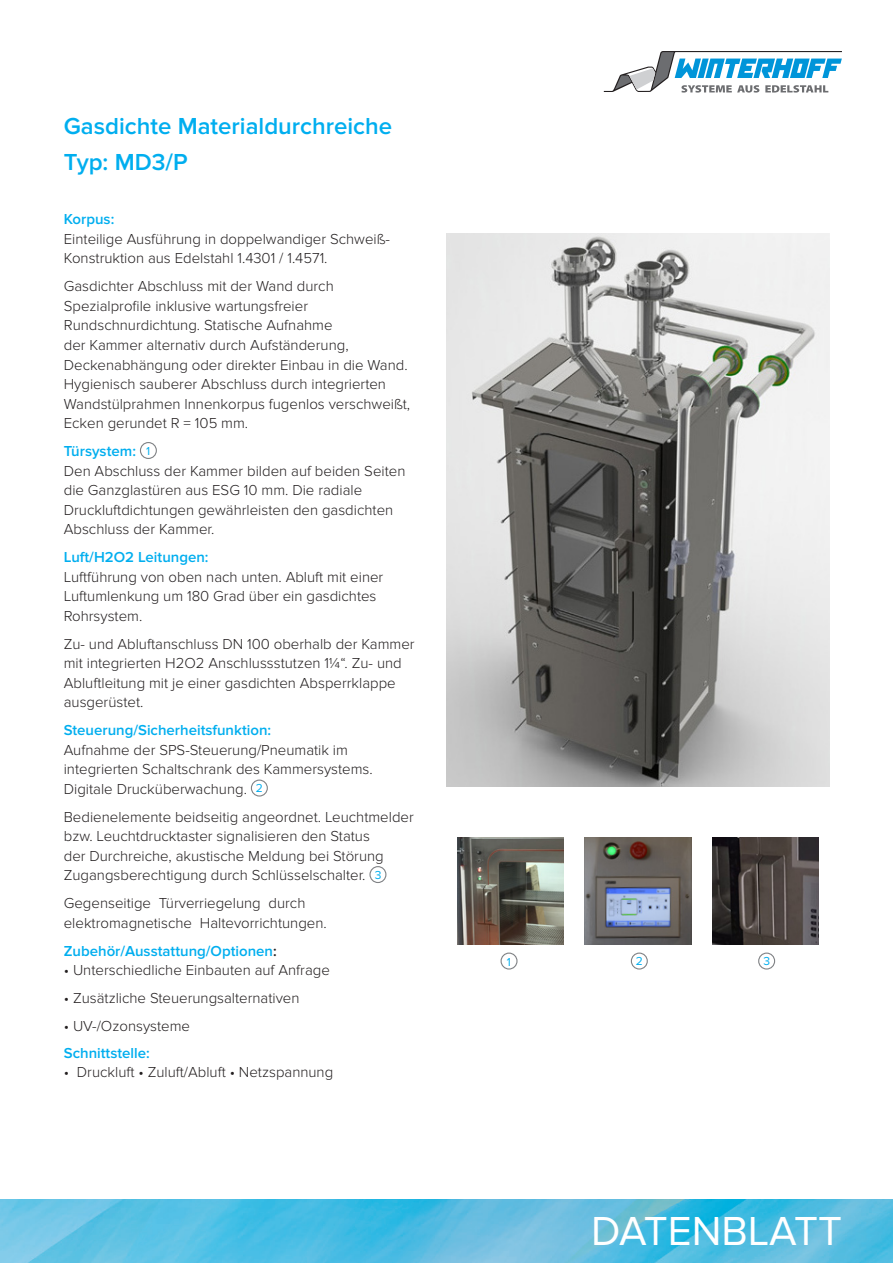
<style>
.page{position:relative;width:893px;height:1263px;background:#fff}
.page>*{position:absolute;margin:0;border:0;box-sizing:border-box;transform-origin:0 0}
.t1{font:42px "Proxima Nova";color:#fff}
.t2{font:600 24px/36px "Proxima Nova";color:#00aeef}
.t3{font:300 15px/19.5px "Proxima Nova";color:#231f20}
.t4{font:600 15px "Proxima Nova";color:#00aeef}
.t5{font:12px "Proxima Nova";color:#00aeef}
.s1{font-weight:600;color:#00aeef}
.s2{font-weight:400;font-size:12px;color:#00aeef}
.s3{color:#231f20}
</style>
<div class="page">
<div style="left:140px;top:442px;width:17px;height:17px;border:1px solid #808285;border-radius:50%"></div>
<div style="left:251px;top:779px;width:17px;height:17px;border:1px solid #808285;border-radius:50%"></div>
<div style="left:369px;top:866px;width:17px;height:17px;border:1px solid #808285;border-radius:50%"></div>
<img style="left:457px;top:838px;width:106px;height:106px">
<img style="left:446px;top:234px;width:383px;height:553px">
<img style="left:0;top:1199px;width:893px;height:64px">
<svg style="left:604px;top:51px;width:238px;height:42px"></svg>
<div style="left:500px;top:952px;width:18px;height:17px;border:1px solid #808285;border-radius:50%"></div>
<div style="left:631px;top:952px;width:17px;height:17px;border:1px solid #808285;border-radius:50%"></div>
<div style="left:758px;top:952px;width:17px;height:17px;border:1px solid #808285;border-radius:50%"></div>
<img style="left:585px;top:838px;width:106px;height:106px">
<img style="left:712px;top:838px;width:107px;height:106px">
<h2 class="t2" style="left:64px;top:108px;width:330px">Gasdichte Materialdurchreiche<br>Typ: MD3/P</h2>
<p class="t4" style="left:64px;top:211px;width:52px">Korpus:</p>
<p class="t3" style="left:64px;top:229px;width:328px">Einteilige Ausführung in doppelwandiger Schweiß-<br>Konstruktion aus Edelstahl 1.4301 / 1.4571.</p>
<p class="t3" style="left:64px;top:277px;width:348px">Gasdichter Abschluss mit der Wand durch Spezialprofile inklusive wartungsfreier Rundschnurdichtung. Statische Aufnahme<br>der Kammer alternativ durch Aufständerung, Deckenabhängung oder direkter Einbau in die Wand.<br>Hygienisch sauberer Abschluss durch integrierten Wandstülprahmen Innenkorpus fugenlos verschweißt, Ecken gerundet R = 105 mm.</p>
<p class="t3" style="left:64px;top:441px;width:343px"><span class="s1">Türsystem:</span> <span class="s2">1<br></span>Den Abschluss der Kammer bilden auf beiden Seiten die Ganzglastüren aus ESG 10 mm. Die radiale Druckluftdichtungen gewährleisten den gasdichten Abschluss der Kammer.</p>
<p class="t4" style="left:64px;top:548px;width:146px">Luft/H2O2 Leitungen:</p>
<p class="t3" style="left:64px;top:567px;width:321px">Luftführung von oben nach unten. Abluft mit einer<br>Luftumlenkung um 180 Grad über ein gasdichtes<br>Rohrsystem.</p>
<p class="t3" style="left:64px;top:634px;width:352px">Zu- und Abluftanschluss DN 100 oberhalb der Kammer mit integrierten H2O2 Anschlussstutzen 1¼“. Zu- und Abluftleitung mit je einer gasdichten Absperrklappe ausgerüstet.</p>
<p class="t4" style="left:64px;top:721px;width:209px">Steuerung/Sicherheitsfunktion:</p>
<p class="t3" style="left:64px;top:740px;width:310px">Aufnahme der SPS-Steuerung/Pneumatik im integrierten Schaltschrank des Kammersystems.<br>Digitale Drucküberwachung. <span class="s2">2</span></p>
<p class="t3" style="left:64px;top:807px;width:352px">Bedienelemente beidseitig angeordnet. Leuchtmelder bzw. Leuchtdrucktaster signalisieren den Status<br>der Durchreiche, akustische Meldung bei Störung Zugangsberechtigung durch Schlüsselschalter. <span class="s2">3</span></p>
<p class="t3" style="left:64px;top:893px;width:265px">Gegenseitige Türverriegelung durch elektromagnetische Haltevorrichtungen.</p>
<p class="t4" style="left:64px;top:942px;width:215px">Zubehör/Ausstattung/Optionen<span class="s3">:</span></p>
<p class="t3" style="left:64px;top:960px;width:268px">• Unterschiedliche Einbauten auf Anfrage</p>
<p class="t3" style="left:64px;top:988px;width:237px">• Zusätzliche Steuerungsalternativen</p>
<p class="t3" style="left:64px;top:1016px;width:128px">• UV-/Ozonsysteme</p>
<p class="t4" style="left:64px;top:1044px;width:88px">Schnittstelle:</p>
<p class="t3" style="left:64px;top:1062px;width:271px">• Druckluft • Zuluft/Abluft • Netzspannung</p>
<p class="t5" style="left:507px;top:955px;width:6px">1</p>
<p class="t5" style="left:636px;top:954px;width:9px">2</p>
<p class="t5" style="left:763px;top:954px;width:8px">3</p>
<h1 class="t1" style="left:591px;top:1207px;width:252px">DATENBLATT</h1>
</div>
